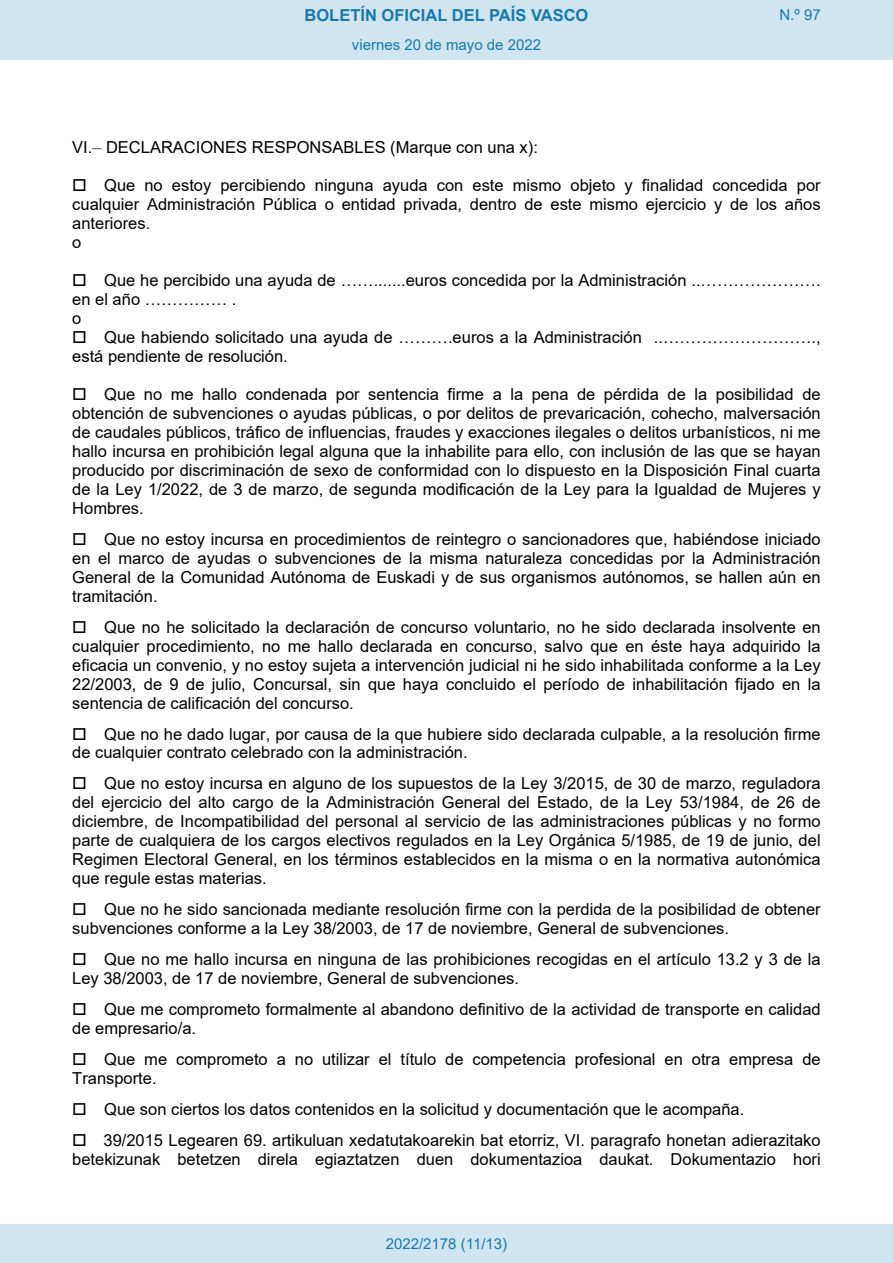
<style>
.page{position:relative;width:893px;height:1263px;background:#fff}
.page>*{position:absolute;margin:0;border:0;box-sizing:border-box;transform-origin:0 0}
.t1{font:16.5px/18.9px "Arial";color:#000}
.t2{font:700 16.5px "Arial";color:#1879ad}
.Paginacion_Centro{font:15px "Arial";color:#1879ad}
.s1{font-family:"Times New Roman";font-size:18px}
</style>
<div class="page">
<div style="left:0;top:0;width:893px;height:60px;background:#d0e5f0"></div>
<div style="left:0;top:1225px;width:893px;height:38px;background:#d0e5f0"></div>
<p class="t2" style="left:305px;top:3px;width:285px">BOLETÍN OFICIAL DEL PAÍS VASCO</p>
<p class="Paginacion_Centro" style="left:779px;top:5px;width:43px">N.º 97</p>
<p class="Paginacion_Centro" style="left:352px;top:35px;width:191px">viernes 20 de mayo de 2022</p>
<p class="t1" style="left:72px;top:137px;width:467px">VI.<span class="s1">–</span> DECLARACIONES RESPONSABLES (Marque con una x):</p>
<p class="t1" style="left:72px;top:176px;width:750px">□ Que no estoy percibiendo ninguna ayuda con este mismo objeto y finalidad concedida por cualquier Administración Pública o entidad privada, dentro de este mismo ejercicio y de los años anteriores.<br>o</p>
<p class="t1" style="left:72px;top:271px;width:750px">□ Que he percibido una ayuda de …….......euros concedida por la Administración ..…………………. en el año …………… .<br>o</p>
<p class="t1" style="left:72px;top:328px;width:750px">□ Que habiendo solicitado una ayuda de ……….euros a la Administración ..………………………., está pendiente de resolución.</p>
<p class="t1" style="left:72px;top:385px;width:750px;text-align:justify">□ Que no me hallo condenada por sentencia firme a la pena de pérdida de la posibilidad de obtención de subvenciones o ayudas públicas, o por delitos de prevaricación, cohecho, malversación de caudales públicos, tráfico de influencias, fraudes y exacciones ilegales o delitos urbanísticos, ni me hallo incursa en prohibición legal alguna que la inhabilite para ello, con inclusión de las que se hayan producido por discriminación de sexo de conformidad con lo dispuesto en la Disposición Final cuarta de la Ley 1/2022, de 3 de marzo, de segunda modificación de la Ley para la Igualdad de Mujeres y Hombres.</p>
<p class="t1" style="left:72px;top:529px;width:750px;text-align:justify">□ Que no estoy incursa en procedimientos de reintegro o sancionadores que, habiéndose iniciado en el marco de ayudas o subvenciones de la misma naturaleza concedidas por la Administración General de la Comunidad Autónoma de Euskadi y de sus organismos autónomos, se hallen aún en tramitación.</p>
<p class="t1" style="left:72px;top:617px;width:750px;text-align:justify">□ Que no he solicitado la declaración de concurso voluntario, no he sido declarada insolvente en cualquier procedimiento, no me hallo declarada en concurso, salvo que en éste haya adquirido la eficacia un convenio, y no estoy sujeta a intervención judicial ni he sido inhabilitada conforme a la Ley 22/2003, de 9 de julio, Concursal, sin que haya concluido el período de inhabilitación fijado en la sentencia de calificación del concurso.</p>
<p class="t1" style="left:72px;top:724px;width:750px">□ Que no he dado lugar, por causa de la que hubiere sido declarada culpable, a la resolución firme de cualquier contrato celebrado con la administración.</p>
<p class="t1" style="left:72px;top:774px;width:750px;text-align:justify">□ Que no estoy incursa en alguno de los supuestos de la Ley 3/2015, de 30 de marzo, reguladora del ejercicio del alto cargo de la Administración General del Estado, de la Ley 53/1984, de 26 de diciembre, de Incompatibilidad del personal al servicio de las administraciones públicas y no formo parte de cualquiera de los cargos electivos regulados en la Ley Orgánica 5/1985, de 19 de junio, del Regimen Electoral General, en los términos establecidos en la misma o en la normativa autonómica que regule estas materias.</p>
<p class="t1" style="left:72px;top:900px;width:750px">□ Que no he sido sancionada mediante resolución firme con la perdida de la posibilidad de obtener subvenciones conforme a la Ley 38/2003, de 17 de noviembre, General de subvenciones.</p>
<p class="t1" style="left:72px;top:950px;width:750px">□ Que no me hallo incursa en ninguna de las prohibiciones recogidas en el artículo 13.2 y 3 de la<br>Ley 38/2003, de 17 de noviembre, General de subvenciones.</p>
<p class="t1" style="left:72px;top:1000px;width:750px">□ Que me comprometo formalmente al abandono definitivo de la actividad de transporte en calidad de empresario/a.</p>
<p class="t1" style="left:72px;top:1050px;width:750px">□ Que me comprometo a no utilizar el título de competencia profesional en otra empresa de<br>Transporte.</p>
<p class="t1" style="left:72px;top:1100px;width:674px">□ Que son ciertos los datos contenidos en la solicitud y documentación que le acompaña.</p>
<p class="t1" style="left:72px;top:1131px;width:750px">□ 39/2015 Legearen 69. artikuluan xedatutakoarekin bat etorriz, VI. paragrafo honetan adierazitako betekizunak betetzen direla egiaztatzen duen dokumentazioa daukat. Dokumentazio hori</p>
<p class="Paginacion_Centro" style="left:386px;top:1234px;width:123px">2022/2178 (11/13)</p>
</div>
